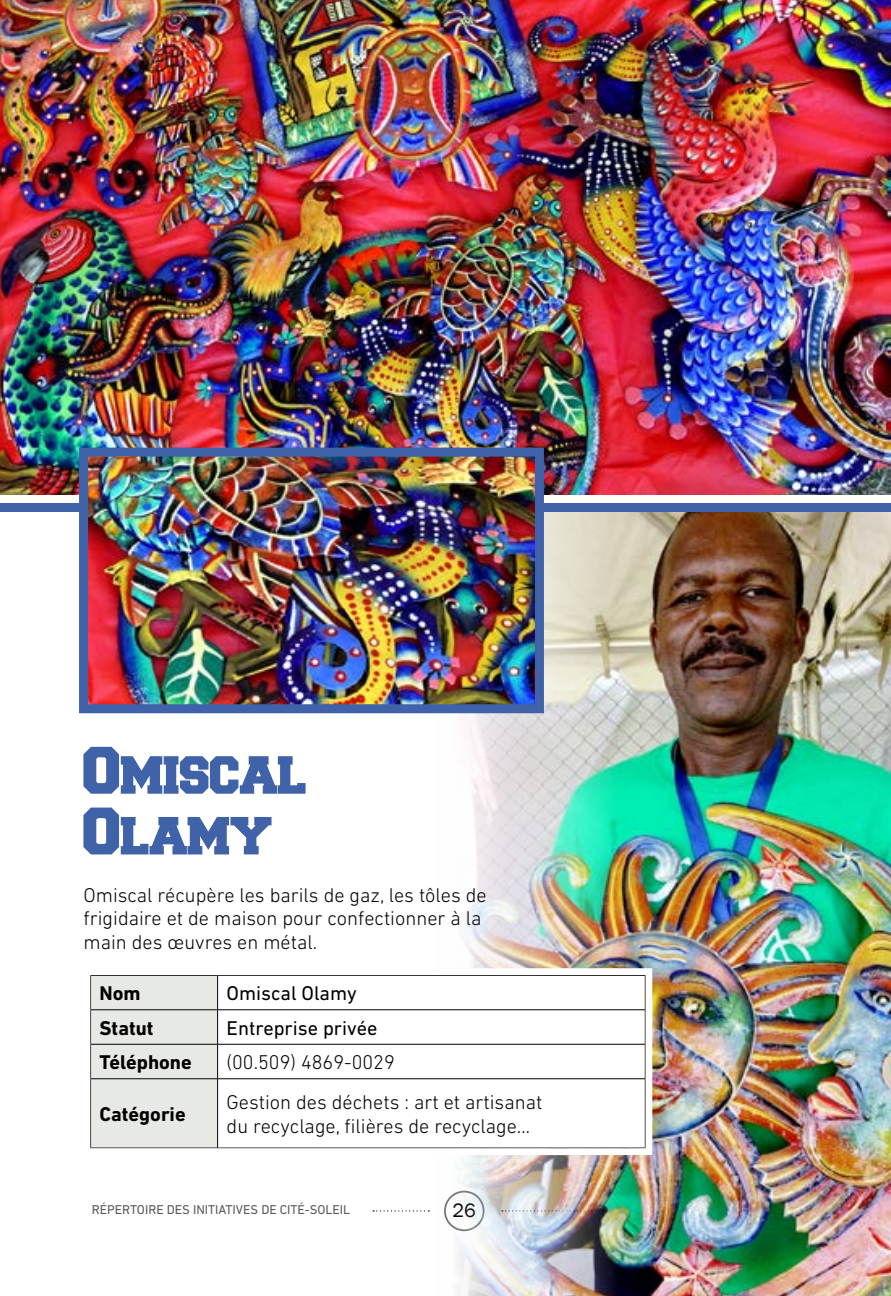
<style>
.page{position:relative;width:891px;height:1296px;background:#fff}
.page>*{position:absolute;margin:0;border:0;box-sizing:border-box;transform-origin:0 0}
.t1{font:56.25px/60.8px "Freshman";letter-spacing:-.03em;color:#3f62a8}
.t2{font:300 20.25px/23.2px "DIN Next LT Pro";color:#000}
.t3{font:20.25px "DIN Next LT Pro";color:#000}
.t4{font:700 20.25px "DIN Next LT Pro";color:#000}
.t5{font:20.03px "Franklin Gothic";color:#000}
.t6{font:13.05px "DIN Next LT Pro";color:#58595b}
</style>
<div class="page">
<svg style="left:373px;top:1210px;width:56px;height:2px"></svg>
<img style="left:437px;top:511px;width:454px;height:785px">
<div style="left:0;top:503px;width:891px;height:8px;background:#3f62a8"></div>
<div style="left:92px;top:976px;width:125px;height:171px;background:#e6e9e4"></div>
<svg style="left:218px;top:976px;width:426px;height:171px"></svg>
<hr style="left:218px;top:1009px;width:428px;height:1px;background:#000">
<hr style="left:218px;top:1044px;width:428px;height:1px;background:#000">
<hr style="left:218px;top:1078px;width:428px;height:1px;background:#000">
<hr style="left:217px;top:976px;width:1px;height:34px;background:#000">
<hr style="left:90px;top:1009px;width:128px;height:1px;background:#000">
<hr style="left:217px;top:1010px;width:1px;height:34px;background:#000">
<hr style="left:90px;top:1044px;width:128px;height:1px;background:#000">
<hr style="left:217px;top:1045px;width:1px;height:33px;background:#000">
<hr style="left:90px;top:1078px;width:128px;height:1px;background:#000">
<hr style="left:217px;top:1079px;width:1px;height:69px;background:#000">
<div style="left:84px;top:968px;width:568px;height:187px;border:7px solid #fff"></div>
<img style="left:0;top:0;width:891px;height:495px">
<img style="left:89px;top:458px;width:445px;height:245px">
<div style="left:79px;top:448px;width:465px;height:265px;border:9px solid #3f62a8"></div>
<h1 class="t1" style="left:84px;top:744px;width:226px">OMISCAL<br>OLAMY</h1>
<p class="t2" style="left:84px;top:883px;width:405px">Omiscal récupère les barils de gaz, les tôles de frigidaire et de maison pour confectionner à la main des œuvres en métal.</p>
<p class="t4" style="left:100px;top:981px;width:43px">Nom</p>
<p class="t3" style="left:227px;top:982px;width:132px">Omiscal Olamy</p>
<p class="t4" style="left:100px;top:1016px;width:55px">Statut</p>
<p class="t3" style="left:227px;top:1016px;width:153px">Entreprise privée</p>
<p class="t4" style="left:100px;top:1050px;width:94px">Téléphone</p>
<p class="t2" style="left:227px;top:1050px;width:170px">(00.509) 4869-0029</p>
<p class="t4" style="left:100px;top:1102px;width:88px">Catégorie</p>
<p class="t2" style="left:227px;top:1091px;width:317px">Gestion des déchets : art et artisanat du recyclage, filières de recyclage…</p>
<p class="t6" style="left:92px;top:1202px;width:260px">RÉPERTOIRE DES INITIATIVES DE CITÉ-SOLEIL</p>
<p class="t5" style="left:453px;top:1198px;width:25px">26</p>
</div>
